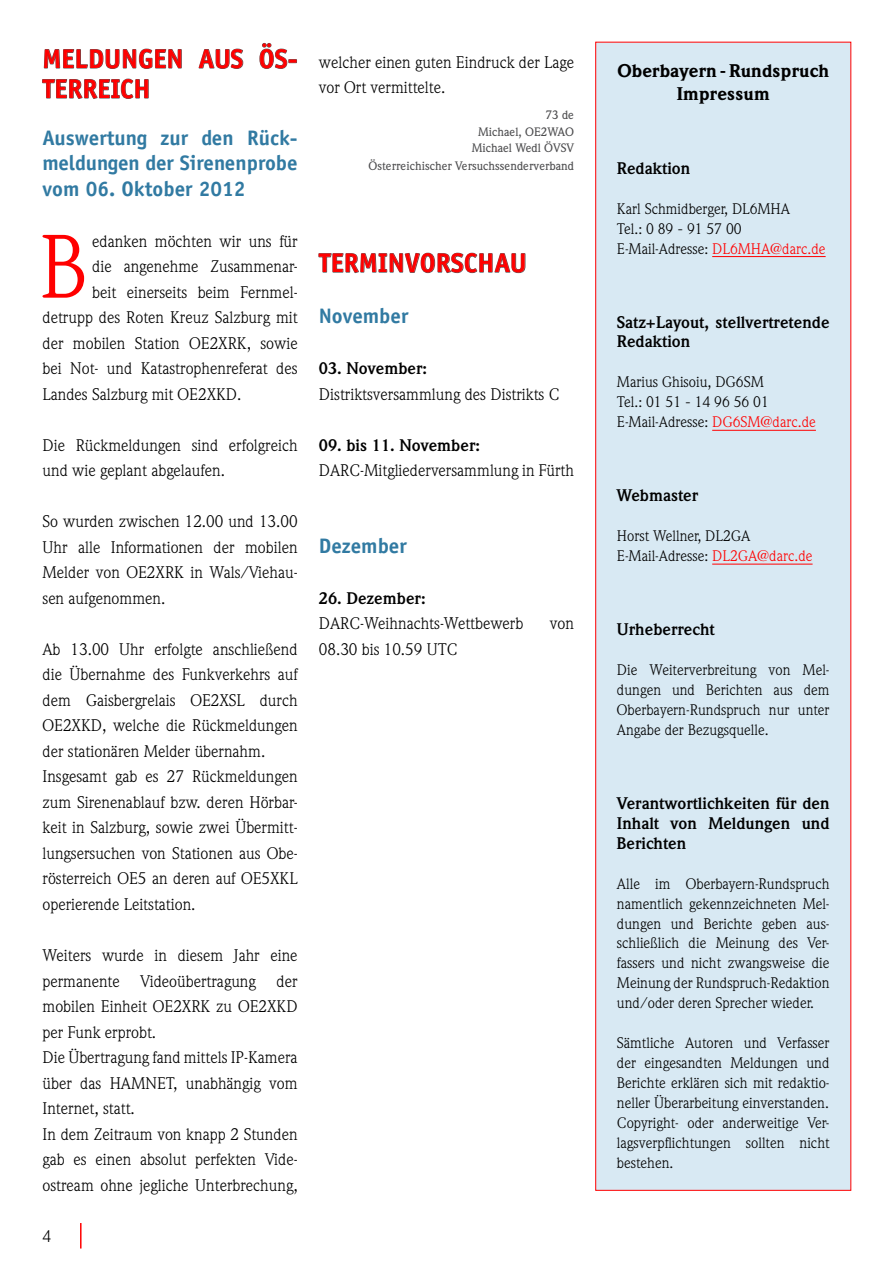
<style>
.page{position:relative;width:893px;height:1263px;background:#fff}
.page>*{position:absolute;margin:0;border:0;box-sizing:border-box;transform-origin:0 0}
.t1{font:88.2px "Weidemann LT";color:#f00}
.t2{font:700 27px/30px "Officina Sans LT";color:#f00}
.t3{font:700 21px/25.5px "Officina Sans LT";color:#317aa2;text-align:justify}
.t4{font:900 18px/22.5px "Weidemann LT";letter-spacing:.01em;color:#000;text-align:center}
.t5{font:16.5px/25.5px "Weidemann LT";color:#000}
.t6{font:700 16.5px/20px "Weidemann LT";color:#000}
.t7{font:15px/20px "Weidemann LT";color:#000}
.t8{font:500 12px/16.5px "Weidemann LT";color:#4b4b4d;text-align:right}
.s1{color:#f00}
</style>
<div class="page">
<hr style="left:80px;top:1223px;width:2px;height:25px;background:#f00">
<div style="left:595px;top:42px;width:256px;height:1149px;background:#d8e9f3;border:1px solid #f00"></div>
<hr style="left:712px;top:256px;width:114px;height:1px;background:#f00">
<hr style="left:712px;top:430px;width:104px;height:1px;background:#f00">
<hr style="left:712px;top:564px;width:101px;height:1px;background:#f00">
<svg style="left:199px;top:48px;width:44px;height:21px"></svg>
<svg style="left:259px;top:43px;width:38px;height:26px"></svg>
<svg style="left:42px;top:48px;width:140px;height:51px"></svg>
<svg style="left:319px;top:252px;width:206px;height:22px"></svg>
<h2 class="t2" style="left:43px;top:44px;width:257px">MELDUNGEN AUS ÖS-<br>TERREICH</h2>
<p class="t3" style="left:43px;top:124px;width:257px">Auswertung zur den Rück&shy;meldungen der Sirenenprobe vom 06. Oktober 2012</p>
<h1 class="t1" style="left:39px;top:215px;width:51px">B</h1>
<p class="t5" style="left:92px;top:228px;width:207px">edanken möchten wir uns für</p>
<p class="t5" style="left:92px;top:254px;width:207px">die angenehme Zusammenar-</p>
<p class="t5" style="left:92px;top:279px;width:207px">beit einerseits beim Fernmel-</p>
<p class="t5" style="left:43px;top:305px;width:257px">detrupp des Roten Kreuz Salzburg mit</p>
<p class="t5" style="left:43px;top:330px;width:257px">der mobilen Station OE2XRK, sowie</p>
<p class="t5" style="left:43px;top:356px;width:257px">bei Not- und Katastrophenreferat des</p>
<p class="t5" style="left:43px;top:381px;width:201px">Landes Salzburg mit OE2XKD.</p>
<p class="t5" style="left:43px;top:432px;width:257px">Die Rückmeldungen sind erfolgreich und wie geplant abgelaufen.</p>
<p class="t5" style="left:43px;top:509px;width:257px;text-align:justify">So wurden zwischen 12.00 und 13.00<br>Uhr alle Informationen der mobilen Melder von OE2XRK in Wals/Viehau&shy;sen aufgenommen.</p>
<p class="t5" style="left:43px;top:636px;width:257px">Ab 13.00 Uhr erfolgte anschließend die Übernahme des Funkverkehrs auf dem Gaisbergrelais OE2XSL durch OE2XKD, welche die Rückmeldungen der stationären Melder übernahm.<br>Insgesamt gab es 27 Rückmeldungen zum Sirenenablauf bzw. deren Hörbar&shy;keit in Salzburg, sowie zwei Übermitt&shy;lungsersuchen von Stationen aus Obe&shy;rösterreich OE5 an deren auf OE5XKL operierende Leitstation.</p>
<p class="t5" style="left:43px;top:942px;width:257px">Weiters wurde in diesem Jahr eine permanente</p>
<p class="t5" style="left:43px;top:968px;width:257px;text-indent:234px">der mobilen Einheit OE2XRK zu OE2XKD per Funk erprobt.<br>Die Übertragung fand mittels IP-Kamera über das HAMNET, unabhängig vom<br>Internet, statt.<br>In dem Zeitraum von knapp 2 Stunden gab es einen absolut perfekten Vide&shy;ostream ohne jegliche Unterbrechung,</p>
<p class="t5" style="left:141px;top:968px;width:117px">Videoübertragung</p>
<p class="t5" style="left:43px;top:1223px;width:10px">4</p>
<p class="t5" style="left:319px;top:49px;width:257px">welcher einen guten Eindruck der Lage vor Ort vermittelte.</p>
<p class="t8" style="left:472px;top:107px;width:104px">73 de<br>Michael, OE2WAO<br>Michael Wedl ÖVSV</p>
<p class="t8" style="left:369px;top:158px;width:207px">Österreichischer Versuchssenderverband</p>
<h2 class="t2" style="left:319px;top:248px;width:210px">TERMINVORSCHAU</h2>
<p class="t3" style="left:319px;top:303px;width:91px">November</p>
<p class="t6" style="left:319px;top:359px;width:110px">03. November:</p>
<p class="t5" style="left:319px;top:381px;width:242px">Distriktsversammlung des Distrikts C</p>
<p class="t6" style="left:319px;top:435px;width:163px">09. bis 11. November:</p>
<p class="t5" style="left:319px;top:458px;width:257px">DARC-Mitgliederversammlung in Fürth</p>
<p class="t3" style="left:319px;top:533px;width:89px">Dezember</p>
<p class="t6" style="left:319px;top:588px;width:108px">26. Dezember:</p>
<p class="t5" style="left:319px;top:611px;width:206px">DARC-Weihnachts-Wettbewerb</p>
<p class="t5" style="left:550px;top:611px;width:26px">von</p>
<p class="t5" style="left:319px;top:636px;width:140px">08.30 bis 10.59 UTC</p>
<p class="t4" style="left:617px;top:60px;width:213px">Oberbayern -Rundspruch<br>Impressum</p>
<p class="t6" style="left:617px;top:158px;width:75px">Redaktion</p>
<p class="t7" style="left:617px;top:198px;width:210px">Karl Schmidberger, DL6MHA<br>Tel.: 0 89 - 91 57 00<br>E-Mail-Adresse: <span class="s1">DL6MHA@darc.de</span></p>
<p class="t6" style="left:617px;top:312px;width:214px">Satz+Layout, stellvertretende<br>Redaktion</p>
<p class="t7" style="left:617px;top:372px;width:200px">Marius Ghisoiu, DG6SM<br>Tel.: 01 51 - 14 96 56 01<br>E-Mail-Adresse: <span class="s1">DG6SM@darc.de</span></p>
<p class="t6" style="left:617px;top:486px;width:83px">Webmaster</p>
<p class="t7" style="left:617px;top:526px;width:197px">Horst Wellner, DL2GA<br>E-Mail-Adresse: <span class="s1">DL2GA@darc.de</span></p>
<p class="t6" style="left:617px;top:620px;width:99px">Urheberrecht</p>
<p class="t7" style="left:617px;top:660px;width:214px;text-align:justify">Die Weiterverbreitung von Mel&shy;dungen und Berichten aus dem Oberbayern-Rundspruch nur unter Angabe der Bezugsquelle.</p>
<p class="t6" style="left:617px;top:793px;width:214px;text-align:justify">Verantwortlichkeiten für den Inhalt von Meldungen und Berichten</p>
<p class="t7" style="left:617px;top:873px;width:214px;text-align:justify">Alle im Oberbayern-Rundspruch namentlich gekennzeichneten Mel&shy;dungen und Berichte geben aus&shy;schließlich die Meinung des Ver&shy;fassers und nicht zwangsweise die Meinung der Rundspruch-Redaktion und/oder deren Sprecher wieder.</p>
<p class="t7" style="left:617px;top:1033px;width:214px;text-align:justify">Sämtliche Autoren und Verfasser der eingesandten Meldungen und Berichte erklären sich mit redaktio&shy;neller Überarbeitung einverstanden.<br>Copyright- oder anderweitige Ver&shy;lagsverpflichtungen sollten nicht bestehen.</p>
</div>
